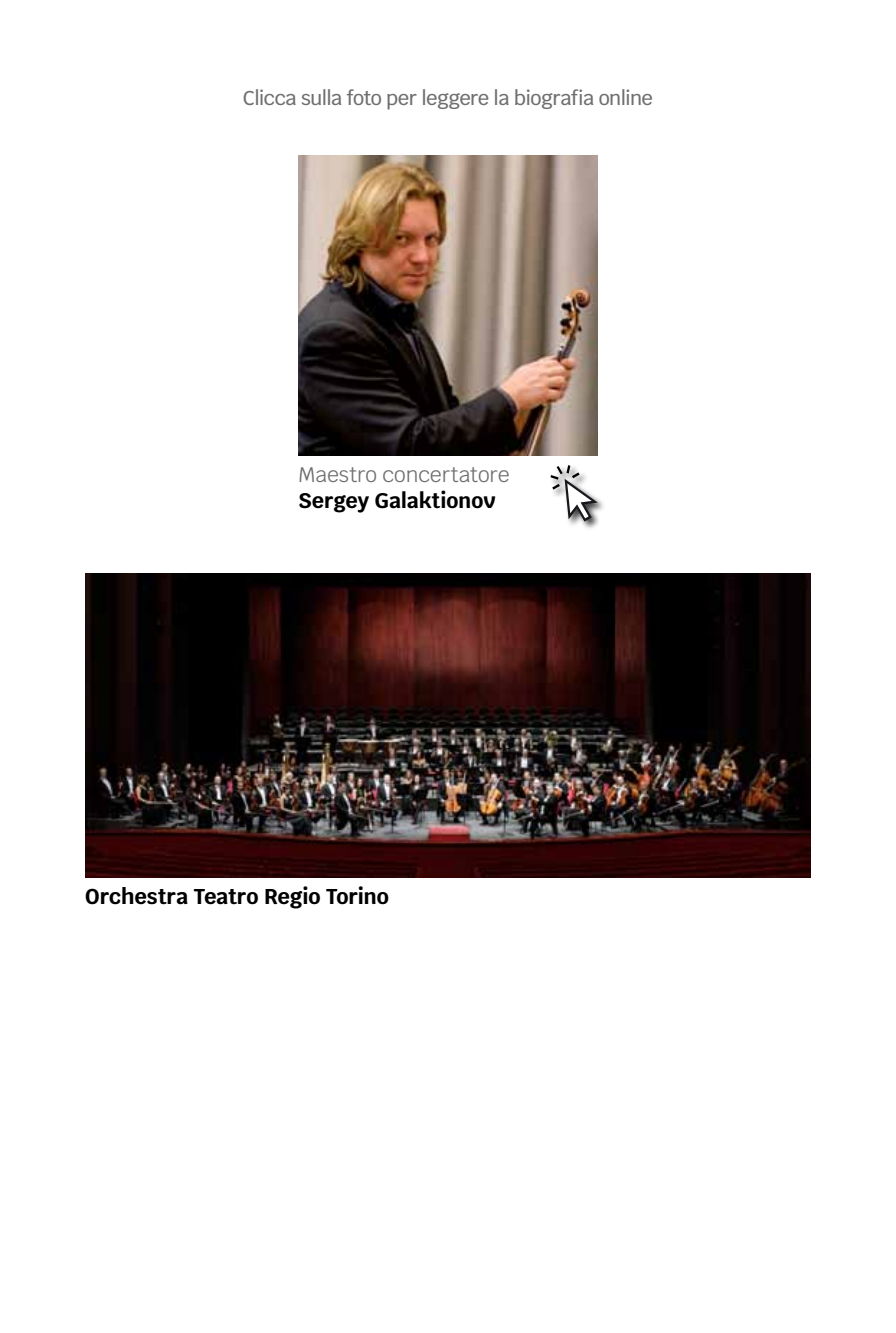
<style>
.page{position:relative;width:896px;height:1333px;background:#fff}
.page>*{position:absolute;margin:0;border:0;box-sizing:border-box;transform-origin:0 0}
.t1{font:700 21.4px "Krub";letter-spacing:-.005em;color:#000}
.t2{font:21.2px "Krub";letter-spacing:-.005em;color:#706f6f}
.t3{font:700 21.2px "Krub";color:#000}
.t4{font:500 20px "Krub";letter-spacing:-.03em;color:#706f6f}
</style>
<div class="page">
<img style="left:85px;top:573px;width:726px;height:304px">
<div style="left:549px;top:463px;width:58px;height:68px;background:#000;opacity:.75"></div>
<svg style="left:550px;top:465px;width:48px;height:56px"></svg>
<img style="left:298px;top:156px;width:300px;height:299px">
<p class="t4" style="left:243px;top:87px;width:411px">Clicca sulla foto per leggere la biografia online</p>
<p class="t2" style="left:298px;top:457px;width:213px">Maestro concertatore</p>
<p class="t3" style="left:298px;top:488px;width:199px">Sergey Galaktionov</p>
<p class="t1" style="left:85px;top:884px;width:305px">Orchestra Teatro Regio Torino</p>
</div>
